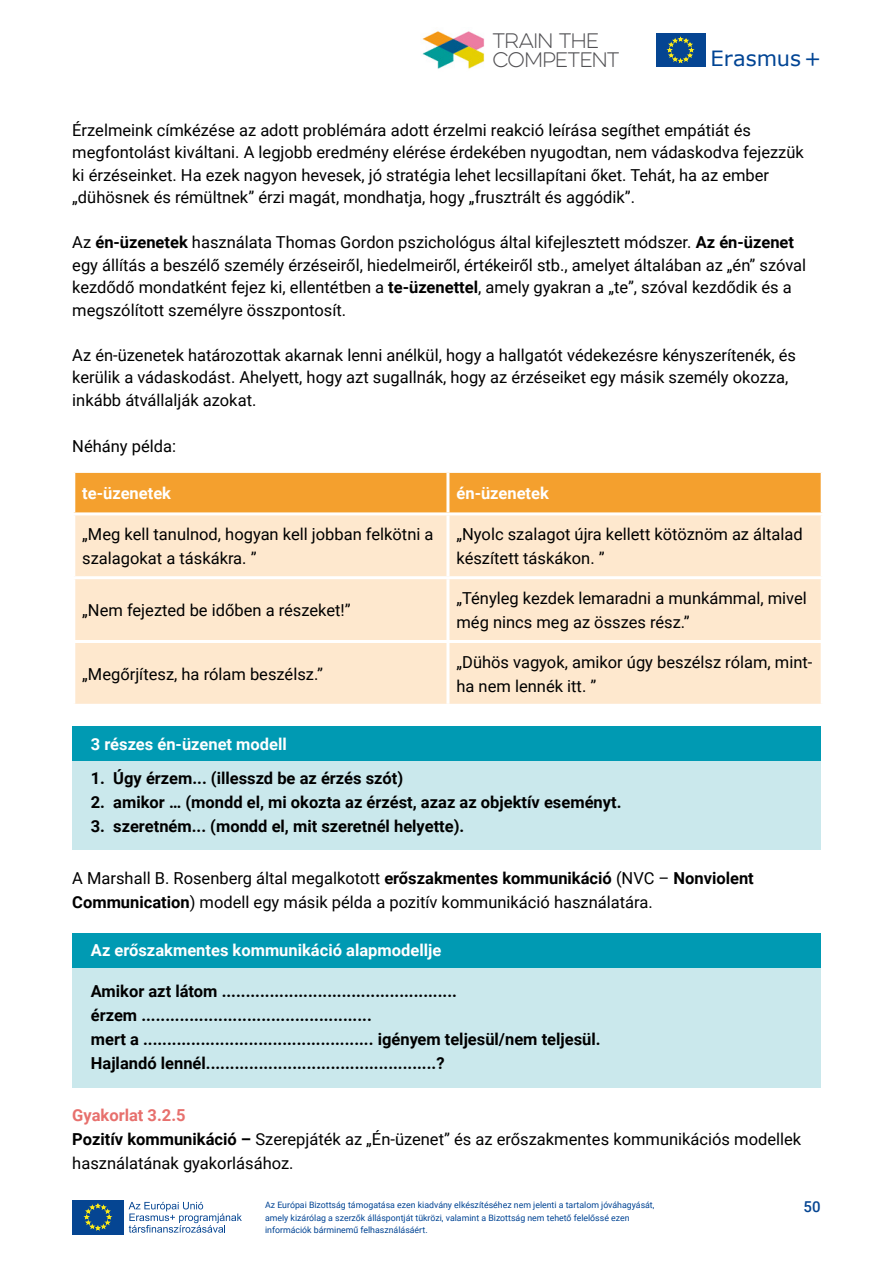
<style>
.page{position:relative;width:893px;height:1263px;background:#fff}
.page>*{position:absolute;margin:0;border:0;box-sizing:border-box;transform-origin:0 0}
.t1{font:21px "Verdana";color:#004494}
.t2{font:100 18.9px/19px "Eveleth W01 Clean";letter-spacing:-.055em;color:#515053}
.t3{font:16.5px/22.5px "Roboto";color:#000}
.t4{font:700 16.5px/24px "Roboto";color:#000}
.t5{font:700 16.5px "Roboto";color:#fff}
.t6{font:500 15px "Roboto";color:#054592}
.t7{font:8.85px/12.8px "Roboto";color:#004494}
.s1{font-weight:700}
.s2{font-weight:700;color:#e7706d}
</style>
<div class="page">
<div style="left:72px;top:1200px;width:52px;height:34px;background:#054592"></div>
<svg style="left:84px;top:1203px;width:27px;height:27px"></svg>
<svg style="left:129px;top:1202px;width:113px;height:31px"></svg>
<div style="left:656px;top:33px;width:49px;height:34px;background:#054592"></div>
<svg style="left:667px;top:37px;width:26px;height:26px"></svg>
<img style="left:422px;top:31px;width:63px;height:38px">
<div style="left:72px;top:727px;width:749px;height:123px;background:#cae8ec"></div>
<div style="left:72px;top:726px;width:749px;height:34px;background:#009ab3"></div>
<div style="left:72px;top:934px;width:749px;height:153px;background:#cae8ec"></div>
<div style="left:72px;top:933px;width:749px;height:35px;background:#009ab3"></div>
<div style="left:75px;top:473px;width:746px;height:39px;background:#f4a02e"></div>
<div style="left:75px;top:515px;width:746px;height:189px;background:#fee8ce"></div>
<hr style="left:446px;top:473px;width:3px;height:39px;background:#fff">
<hr style="left:446px;top:515px;width:3px;height:61px;background:#fff">
<hr style="left:72px;top:576px;width:376px;height:3px;background:#fff">
<hr style="left:448px;top:576px;width:376px;height:3px;background:#fff">
<hr style="left:446px;top:579px;width:3px;height:61px;background:#fff">
<hr style="left:72px;top:640px;width:376px;height:3px;background:#fff">
<hr style="left:448px;top:640px;width:376px;height:3px;background:#fff">
<hr style="left:446px;top:643px;width:3px;height:61px;background:#fff">
<p class="t2" style="left:492px;top:31px;width:129px">TRAIN THE<br>COMPETENT</p>
<p class="t1" style="left:711px;top:44px;width:112px">Erasmus +</p>
<p class="t3" style="left:72px;top:118px;width:733px">Érzelmeink címkézése az adott problémára adott érzelmi reakció leírása segíthet empátiát és megfontolást kiváltani. A legjobb eredmény elérése érdekében nyugodtan, nem vádaskodva fejezzük ki érzéseinket. Ha ezek nagyon hevesek, jó stratégia lehet lecsillapítani őket. Tehát, ha az ember „dühösnek és rémültnek” érzi magát, mondhatja, hogy „frusztrált és aggódik”.</p>
<p class="t3" style="left:72px;top:230px;width:735px">Az <span class="s1">én-üzenetek</span> használata Thomas Gordon pszichológus által kifejlesztett módszer. <span class="s1">Az én-üzenet </span>egy állítás a beszélő személy érzéseiről, hiedelmeiről, értékeiről stb., amelyet általában az „én” szóval kezdődő mondatként fejez ki, ellentétben a <span class="s1">te-üzenettel</span>, amely gyakran a „te”, szóval kezdődik és a megszólított személyre összpontosít.</p>
<p class="t3" style="left:72px;top:343px;width:725px">Az én-üzenetek határozottak akarnak lenni anélkül, hogy a hallgatót védekezésre kényszerítenék, és kerülik a vádaskodást. Ahelyett, hogy azt sugallnák, hogy az érzéseiket egy másik személy okozza, inkább átvállalják azokat.</p>
<p class="t3" style="left:72px;top:434px;width:105px">Néhány példa:</p>
<p class="t5" style="left:82px;top:481px;width:90px">te-üzenetek</p>
<p class="t5" style="left:456px;top:481px;width:94px">én-üzenetek</p>
<p class="t3" style="left:82px;top:521px;width:353px;line-height:24px">„Meg kell tanulnod, hogyan kell jobban felkötni a szalagokat a táskákra. ”</p>
<p class="t3" style="left:456px;top:521px;width:348px;line-height:24px">„Nyolc szalagot újra kellett kötöznöm az általad készített táskákon. ”</p>
<p class="t3" style="left:82px;top:598px;width:270px">„Nem fejezted be időben a részeket!”</p>
<p class="t3" style="left:456px;top:585px;width:352px;line-height:24px">„Tényleg kezdek lemaradni a munkámmal, mivel még nincs meg az összes rész.”</p>
<p class="t3" style="left:82px;top:662px;width:242px">„Megőrjítesz, ha rólam beszélsz.”</p>
<p class="t3" style="left:456px;top:649px;width:357px;line-height:24px">„Dühös vagyok, amikor úgy beszélsz rólam, mint&shy;ha nem lennék itt. ”</p>
<p class="t5" style="left:91px;top:732px;width:198px">3 részes én-üzenet modell</p>
<p class="t4" style="left:91px;top:765px;width:314px">1. Úgy érzem... (illesszd be az érzés szót)</p>
<p class="t4" style="left:91px;top:789px;width:532px">2. amikor … (mondd el, mi okozta az érzést, azaz az objektív eseményt.</p>
<p class="t4" style="left:91px;top:813px;width:375px">3. szeretném... (mondd el, mit szeretnél helyette).</p>
<p class="t3" style="left:72px;top:865px;width:683px;line-height:24px">A Marshall B. Rosenberg által megalkotott <span class="s1">erőszakmentes kommunikáció</span> (NVC – <span class="s1">Nonviolent<br>Communication</span>) modell egy másik példa a pozitív kommunikáció használatára.</p>
<p class="t5" style="left:91px;top:939px;width:352px">Az erőszakmentes kommunikáció alapmodellje</p>
<p class="t4" style="left:91px;top:978px;width:511px">Amikor azt látom .................................................<br>érzem ................................................<br>mert a ................................................ igényem teljesül/nem teljesül.<br>Hajlandó lennél................................................?</p>
<p class="t3" style="left:72px;top:1103px;width:730px;line-height:24px"><span class="s2">Gyakorlat 3.2.5<br></span><span class="s1">Pozitív kommunikáció –</span> Szerepjáték az „Én-üzenet” és az erőszakmentes kommunikációs modellek használatának gyakorlásához.</p>
<p class="t7" style="left:265px;top:1198px;width:391px">Az Európai Bizottság támogatása ezen kiadvány elkészítéséhez nem jelenti a tartalom jóváhagyását, amely kizárólag a szerzők álláspontját tükrözi, valamint a Bizottság nem tehető felelőssé ezen információk bárminemű felhasználásáért.</p>
<p class="t6" style="left:804px;top:1196px;width:19px">50</p>
</div>
